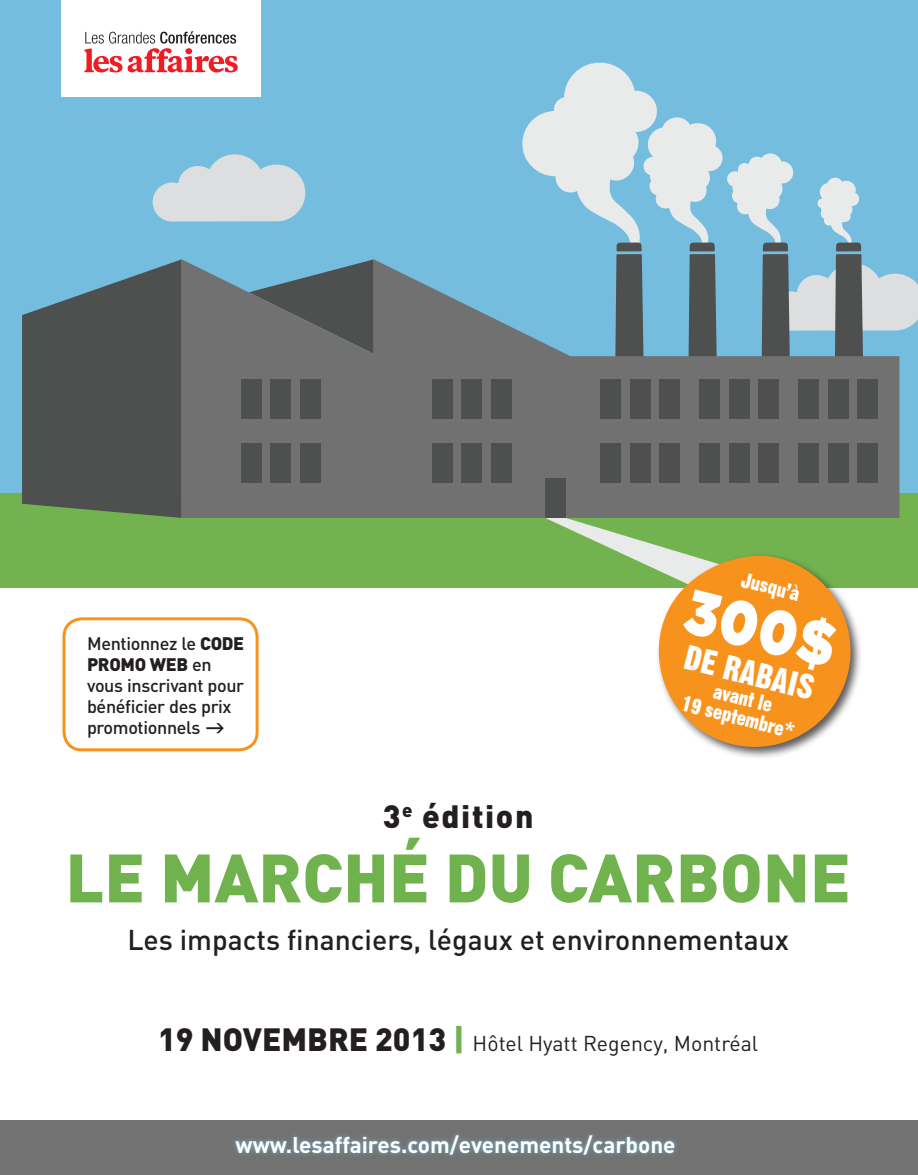
<style>
.page{position:relative;width:918px;height:1175px;background:#fff}
.page>*{position:absolute;margin:0;border:0;box-sizing:border-box;transform-origin:0 0}
.t1{font:900 67.2px "DIN";color:#70b34e}
.t2{font:900 62.55px "Gotham";color:#fff;scale:.84 1}
.t3{font:33.9px "Gothic No 13 BT";color:#fff}
.t4{font:900 31.8px "DIN";letter-spacing:.05em;color:#231f20}
.t5{font:500 28.35px "DIN";color:#231f20}
.t6{font:700 22.5px "DIN";color:#fff}
.t7{font:21.45px/19.8px "Gothic No 13 BT";color:#fff;text-align:center}
.t8{font:21.3px "DIN";color:#231f20}
.Nom-formulaire{font:500 18px/21px "DIN";letter-spacing:-.02em;color:#231f20}
.s1{font-weight:900}
.s2{font-weight:900;font-size:31.8px}
.s3{font-weight:900;font-size:31.8px;color:#70b34e}
</style>
<div class="page">
<div style="left:0;top:1120px;width:918px;height:54px;background:#727272"></div>
<div style="left:232px;top:1130px;width:448px;height:29px;background:#72bddf;opacity:.75"></div>
<div style="left:62px;top:617px;width:197px;height:134px;border:3px solid #f7931d;border-radius:18px"></div>
<div style="left:0;top:0;width:918px;height:517px;background:#74bddf"></div>
<svg style="left:153px;top:154px;width:152px;height:68px"></svg>
<div style="left:0;top:494px;width:918px;height:93px;background:#72b34f"></div>
<svg style="left:545px;top:518px;width:120px;height:48px"></svg>
<svg style="left:22px;top:259px;width:160px;height:259px;background:#535e5f"></svg>
<svg style="left:522px;top:63px;width:396px;height:305px"></svg>
<svg style="left:182px;top:259px;width:717px;height:259px;fill:#717172"></svg>
<div style="left:601px;top:379px;width:20px;height:40px;background:#4e4f4f"></div>
<div style="left:630px;top:379px;width:21px;height:40px;background:#4e4f4f"></div>
<div style="left:660px;top:379px;width:20px;height:40px;background:#4e4f4f"></div>
<div style="left:699px;top:379px;width:21px;height:40px;background:#4e4f4f"></div>
<div style="left:729px;top:379px;width:21px;height:40px;background:#4e4f4f"></div>
<div style="left:758px;top:379px;width:21px;height:40px;background:#4e4f4f"></div>
<div style="left:798px;top:379px;width:21px;height:40px;background:#4e4f4f"></div>
<div style="left:828px;top:379px;width:20px;height:40px;background:#4e4f4f"></div>
<div style="left:857px;top:379px;width:21px;height:40px;background:#4e4f4f"></div>
<div style="left:601px;top:443px;width:20px;height:40px;background:#4e4f4f"></div>
<div style="left:630px;top:443px;width:21px;height:40px;background:#4e4f4f"></div>
<div style="left:660px;top:443px;width:20px;height:40px;background:#4e4f4f"></div>
<div style="left:432px;top:379px;width:21px;height:40px;background:#4e4f4f"></div>
<div style="left:461px;top:379px;width:21px;height:40px;background:#4e4f4f"></div>
<div style="left:491px;top:379px;width:21px;height:40px;background:#4e4f4f"></div>
<div style="left:432px;top:443px;width:21px;height:40px;background:#4e4f4f"></div>
<div style="left:461px;top:443px;width:21px;height:40px;background:#4e4f4f"></div>
<div style="left:491px;top:443px;width:21px;height:40px;background:#4e4f4f"></div>
<div style="left:699px;top:443px;width:21px;height:40px;background:#4e4f4f"></div>
<div style="left:729px;top:443px;width:21px;height:40px;background:#4e4f4f"></div>
<div style="left:758px;top:443px;width:21px;height:40px;background:#4e4f4f"></div>
<div style="left:798px;top:443px;width:21px;height:40px;background:#4e4f4f"></div>
<div style="left:828px;top:443px;width:20px;height:40px;background:#4e4f4f"></div>
<div style="left:857px;top:443px;width:21px;height:40px;background:#4e4f4f"></div>
<div style="left:241px;top:379px;width:21px;height:40px;background:#4e4f4f"></div>
<div style="left:270px;top:379px;width:21px;height:40px;background:#4e4f4f"></div>
<div style="left:300px;top:379px;width:21px;height:40px;background:#4e4f4f"></div>
<div style="left:241px;top:443px;width:21px;height:40px;background:#4e4f4f"></div>
<div style="left:270px;top:443px;width:21px;height:40px;background:#4e4f4f"></div>
<div style="left:300px;top:443px;width:21px;height:40px;background:#4e4f4f"></div>
<div style="left:545px;top:478px;width:21px;height:40px;background:#4e4f4f"></div>
<div style="left:61px;top:0;width:199px;height:96px;background:#fff"></div>
<svg style="left:84px;top:31px;width:154px;height:41px"></svg>
<svg style="left:649px;top:548px;width:212px;height:209px;fill:#f7931d"></svg>
<p class="Nom-formulaire" style="left:87px;top:632px;width:159px">Mentionnez le <span class="s1">CODE<br>PROMO WEB</span> en vous inscrivant pour bénéficier des prix promotionnels</p>
<p class="t7" style="left:744px;top:569px;width:61px;rotate:14deg">Jusqu’à</p>
<p class="t2" style="left:696px;top:574px;width:182px;rotate:14deg">300$</p>
<p class="t3" style="left:690px;top:636px;width:134px;rotate:14deg">DE RABAIS</p>
<p class="t7" style="left:690px;top:674px;width:117px;rotate:14deg">avant le<br>19 septembre*</p>
<p class="t4" style="left:383px;top:795px;width:152px">3<sup>e</sup> édition</p>
<p class="t1" style="left:66px;top:833px;width:787px">LE MARCHÉ DU CARBONE</p>
<p class="t5" style="left:127px;top:921px;width:663px">Les impacts financiers, légaux et environnementaux</p>
<p class="t8" style="left:158px;top:1029px;width:602px"><span class="s2">19 NOVEMBRE 2013</span> <span class="s3">|</span> Hôtel Hyatt Regency, Montréal</p>
<p class="t6" style="left:236px;top:1130px;width:442px">www.lesaffaires.com/evenements/carbone</p>
</div>
